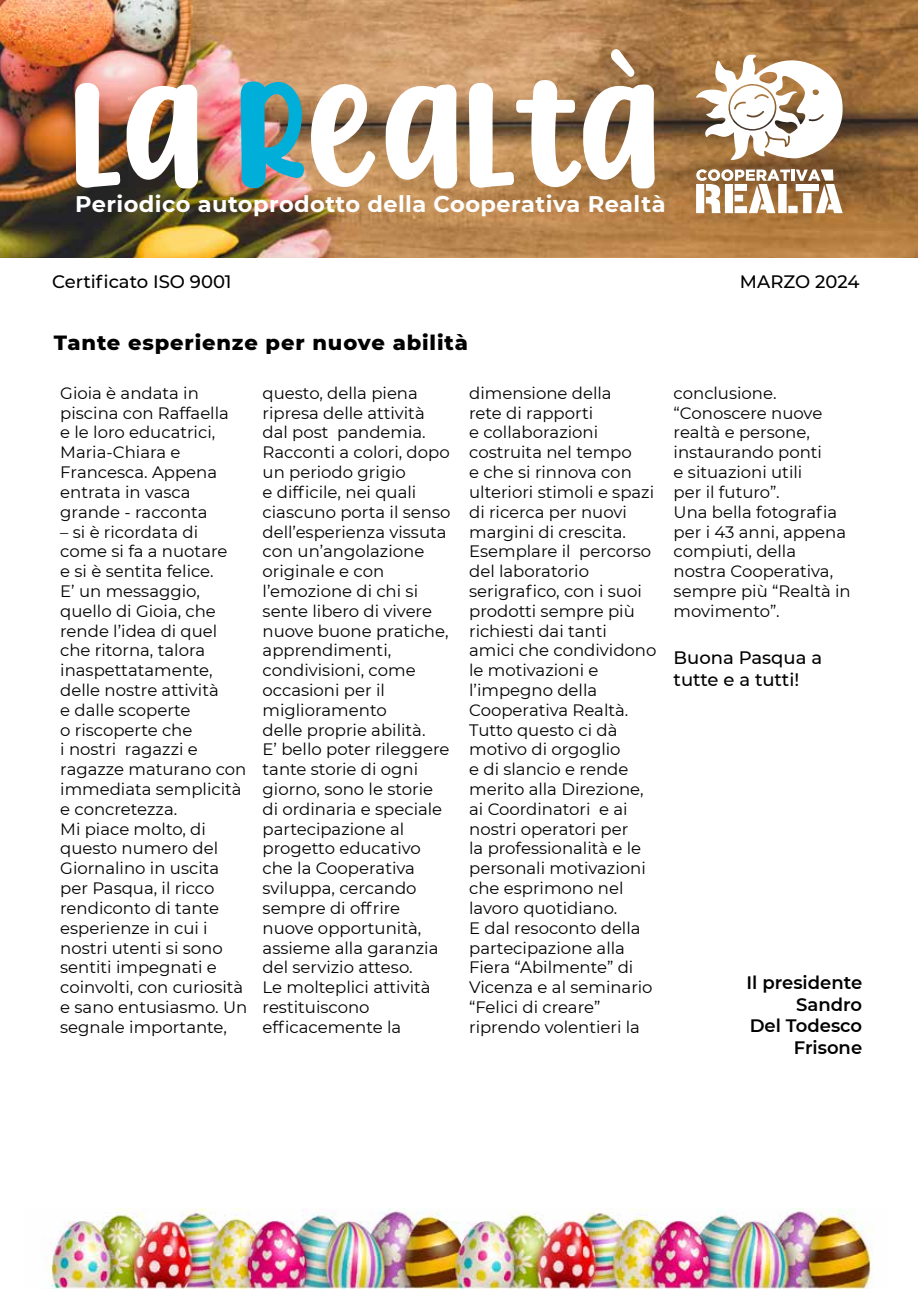
<style>
.page{position:relative;width:919px;height:1289px;background:#fff}
.page>*{position:absolute;margin:0;border:0;box-sizing:border-box;transform-origin:0 0}
.t1{font:124.5px "CHICKEN Pie Height";letter-spacing:-.03em;color:#fff}
.t2{font:700 22.5px "Montserrat";letter-spacing:.02em;color:#fff}
.t3{font:800 21px "Montserrat";letter-spacing:.04em;color:#000}
.t4{font:500 18px/21.6px "Montserrat";color:#000}
.t5{font:600 18px/21.6px "Montserrat";color:#000;text-align:right}
.t6{font:16.5px/19.8px "Montserrat";color:#000}
.s1{color:#00afd9}
</style>
<div class="page">
<img style="left:0;top:0;width:917px;height:257px">
<img style="left:47px;top:1208px;width:826px;height:80px">
<svg style="left:696px;top:169px;width:146px;height:44px"></svg>
<svg style="left:696px;top:55px;width:147px;height:105px"></svg>
<h1 class="t1" style="left:75px;top:32px;width:592px">LA <span class="s1">R</span>EALTÀ</h1>
<h2 class="t2" style="left:75px;top:188px;width:592px">Periodico autoprodotto della Cooperativa Realtà</h2>
<p class="t4" style="left:52px;top:270px;width:181px">Certificato ISO 9001</p>
<p class="t4" style="left:740px;top:270px;width:121px">MARZO 2024</p>
<p class="t3" style="left:54px;top:327px;width:415px">Tante esperienze per nuove abilità</p>
<p class="t6" style="left:60px;top:382px;width:170px">Gioia è andata in piscina con Raffaella e le loro educatrici,<br>Maria-Chiara e<br>Francesca. Appena entrata in vasca grande - racconta</p>
<p class="t6" style="left:60px;top:521px;width:188px">– si è ricordata di come si fa a nuotare<br>e si è sentita felice.<br>E’ un messaggio, quello di Gioia, che rende l’idea di quel che ritorna, talora inaspettatamente, delle nostre attività<br>e dalle scoperte<br>o riscoperte che<br>i nostri ragazzi e ragazze maturano con immediata semplicità e concretezza.<br>Mi piace molto, di questo numero del<br>Giornalino in uscita per Pasqua, il ricco rendiconto di tante esperienze in cui i nostri utenti si sono sentiti impegnati e coinvolti, con curiosità e sano entusiasmo. Un segnale importante,</p>
<p class="t6" style="left:262px;top:382px;width:189px">questo, della piena ripresa delle attività dal post pandemia.<br>Racconti a colori, dopo un periodo grigio<br>e difficile, nei quali ciascuno porta il senso dell’esperienza vissuta con un’angolazione originale e con l’emozione di chi si sente libero di vivere nuove buone pratiche, apprendimenti, condivisioni, come occasioni per il miglioramento<br>delle proprie abilità.<br>E’ bello poter rileggere tante storie di ogni giorno, sono le storie di ordinaria e speciale partecipazione al progetto educativo che la Cooperativa sviluppa, cercando sempre di offrire nuove opportunità, assieme alla garanzia del servizio atteso.<br>Le molteplici attività restituiscono efficacemente la</p>
<p class="t6" style="left:469px;top:382px;width:189px">dimensione della<br>rete di rapporti<br>e collaborazioni costruita nel tempo<br>e che si rinnova con ulteriori stimoli e spazi di ricerca per nuovi margini di crescita.<br>Esemplare il percorso del laboratorio serigrafico, con i suoi prodotti sempre più richiesti dai tanti<br>amici che condividono le motivazioni e l’impegno della<br>Cooperativa Realtà.<br>Tutto questo ci dà motivo di orgoglio<br>e di slancio e rende merito alla Direzione, ai Coordinatori e ai nostri operatori per<br>la professionalità e le personali motivazioni che esprimono nel lavoro quotidiano.<br>E dal resoconto della partecipazione alla<br>Fiera “Abilmente” di<br>Vicenza e al seminario “Felici di creare” riprendo volentieri la</p>
<p class="t6" style="left:673px;top:382px;width:178px">conclusione. “Conoscere nuove realtà e persone, instaurando ponti<br>e situazioni utili<br>per il futuro”.<br>Una bella fotografia per i 43 anni, appena compiuti, della nostra Cooperativa, sempre più “Realtà in movimento”.</p>
<p class="t4" style="left:673px;top:646px;width:150px">Buona Pasqua a tutte e a tutti!</p>
<p class="t5" style="left:746px;top:971px;width:117px">Il presidente<br>Sandro<br>Del Todesco<br>Frisone</p>
</div>
